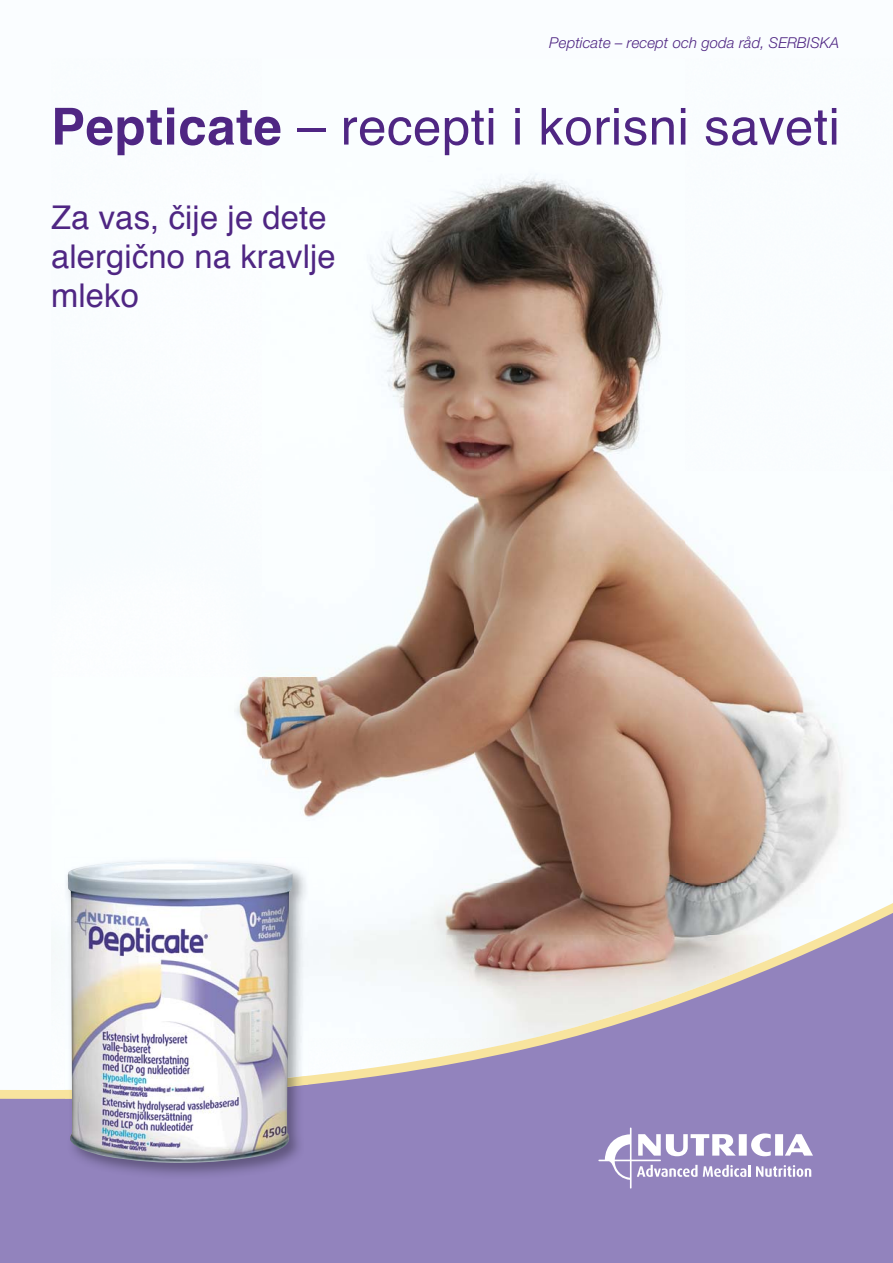
<style>
.page{position:relative;width:893px;height:1263px;background:#fff}
.page>*{position:absolute;margin:0;border:0;box-sizing:border-box;transform-origin:0 0}
.t1{font:51px "Helvetica";letter-spacing:.01em;color:#4f2683}
.t2{font:32.7px/39.3px "Helvetica";letter-spacing:.005em;color:#4f2683}
.t3{font:italic 300 15px "Helvetica Neue";letter-spacing:.005em;color:#4f2683}
.s1{font-weight:700}
</style>
<div class="page">
<div style="left:0;top:0;width:893px;height:1108px;background:#fafdff"></div>
<img style="left:237px;top:174px;width:606px;height:698px">
<div style="left:0;top:1099px;width:893px;height:164px;background:#9283bd"></div>
<svg style="left:0;top:872px;width:893px;height:227px"></svg>
<svg style="left:598px;top:1127px;width:215px;height:61px"></svg>
<img style="left:65px;top:1099px;width:243px;height:80px">
<img style="left:65px;top:858px;width:243px;height:218px">
<img style="left:65px;top:1076px;width:243px;height:23px">
<img style="left:67px;top:861px;width:226px;height:302px">
<p class="t3" style="left:549px;top:37px;width:291px">Pepticate – recept och goda råd, SERBISKA</p>
<h1 class="t1" style="left:51px;top:105px;width:790px"><span class="s1">Pepticate</span> – recepti i korisni saveti</h1>
<p class="t2" style="left:51px;top:200px;width:286px">Za vas, čije je dete alergično na kravlje mleko</p>
</div>
